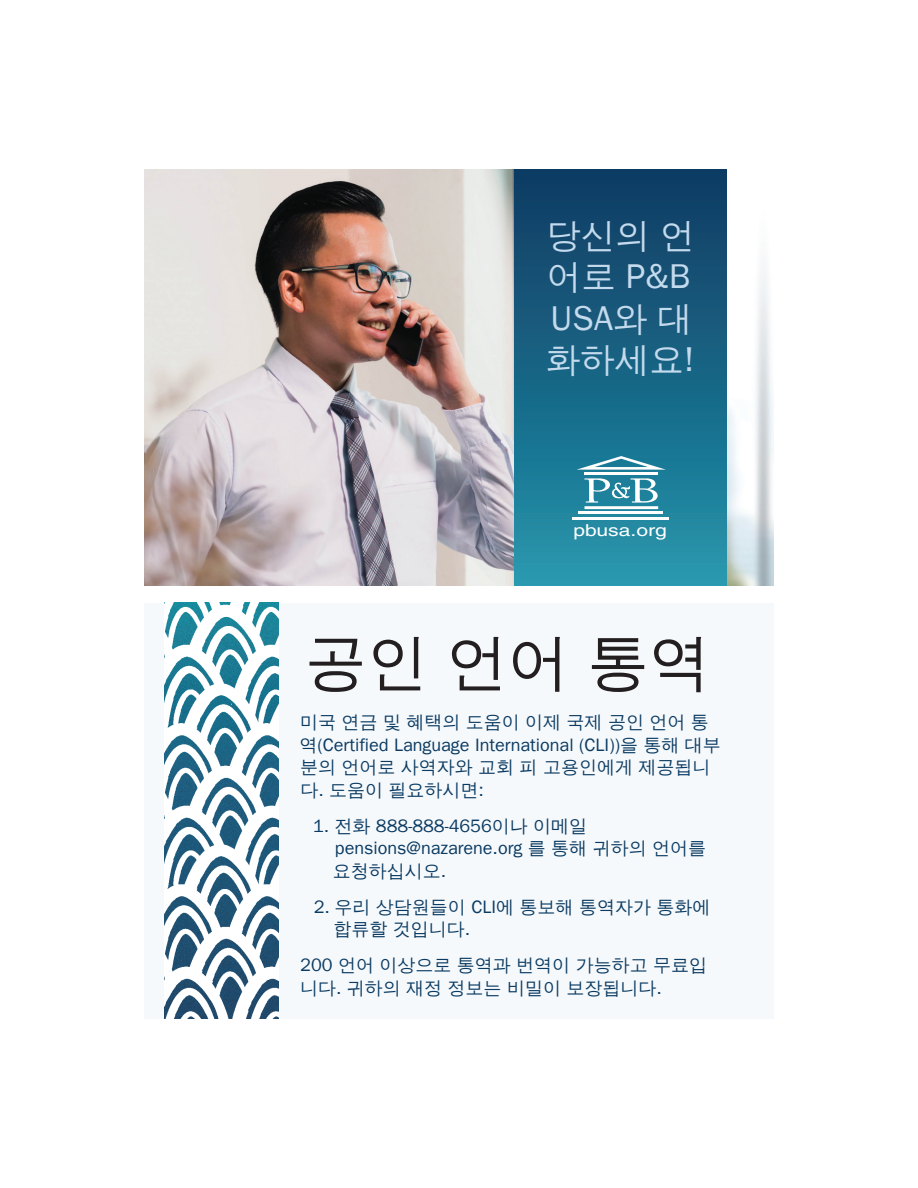
<style>
.page{position:relative;width:918px;height:1188px;background:#fff}
.page>*{position:absolute;margin:0;border:0;box-sizing:border-box;transform-origin:0 0}
.Dark_Blue_Title{font:61.5px "Un Dotum";color:#231f20}
.Dark_Blue_Title-2{font:34.5px/41.4px "Un Dotum";color:#c4daed}
.Text{font:18px/22.5px "Un Dotum";color:#0b3b62}
.t1{font:16.5px "Helvetica";color:#fff;scale:1.28 1}
</style>
<div class="page">
<img style="left:144px;top:170px;width:630px;height:415px">
<div style="left:514px;top:170px;width:212px;height:415px;background:linear-gradient(to bottom,#0e3961,#2596ad)"></div>
<svg style="left:577px;top:456px;width:89px;height:14px"></svg>
<hr style="left:584px;top:506px;width:74px;height:3px;background:#fff">
<hr style="left:584px;top:472px;width:74px;height:3px;background:#fff">
<svg style="left:584px;top:478px;width:74px;height:25px"></svg>
<hr style="left:572px;top:517px;width:96px;height:3px;background:#fff">
<hr style="left:578px;top:511px;width:84px;height:3px;background:#fff">
<div style="left:144px;top:603px;width:630px;height:415px;background:#f6f9fc"></div>
<img style="left:165px;top:603px;width:114px;height:415px">
<p class="Dark_Blue_Title-2" style="left:546px;top:214px;width:150px">당신의 언 어로 P&amp;B<br>USA와 대 화하세요!</p>
<p class="t1" style="left:573px;top:521px;width:74px">pbusa.org</p>
<p class="Dark_Blue_Title" style="left:305px;top:624px;width:407px">공인 언어 통역</p>
<p class="Text" style="left:299px;top:710px;width:423px">미국 연금 및 혜택의 도움이 이제 국제 공인 언어 통 역(Certified Language International (CLI))을 통해 대부 분의 언어로 사역자와 교회 피 고용인에게 제공됩니 다. 도움이 필요하시면:</p>
<p class="Text" style="left:333px;top:814px;width:375px;text-indent:-20px">1. 전화 888-888-4656이나 이메일 pensions@nazarene.org 를 통해 귀하의 언어를 요청하십시오.</p>
<p class="Text" style="left:334px;top:895px;width:378px;text-indent:-20px">2. 우리 상담원들이 CLI에 통보해 통역자가 통화에 합류할 것입니다.</p>
<p class="Text" style="left:300px;top:953px;width:409px">200 언어 이상으로 통역과 번역이 가능하고 무료입 니다. 귀하의 재정 정보는 비밀이 보장됩니다.</p>
</div>
